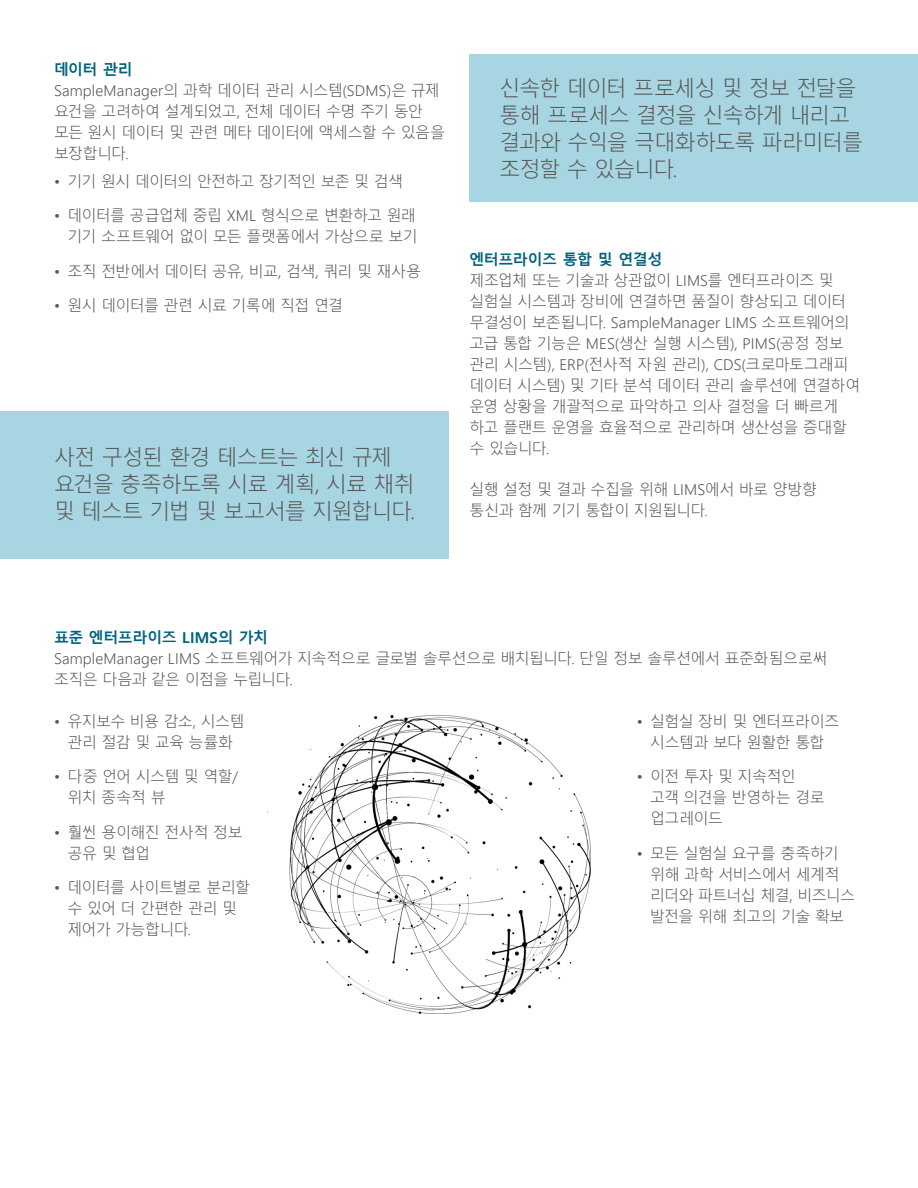
<style>
.page{position:relative;width:918px;height:1188px;background:#fff}
.page>*{position:absolute;margin:0;border:0;box-sizing:border-box;transform-origin:0 0}
.t1{font:300 21px/27px "Malgun Gothic";letter-spacing:-.055em;color:#575756}
.t2{font:300 15px/21px "Malgun Gothic";letter-spacing:-.04em;color:#575756}
.t3{font:700 15px "Malgun Gothic";letter-spacing:-.035em;color:#00637d}
.t4{font:300 15px "Malgun Gothic";letter-spacing:-.06em;color:#575756}
</style>
<div class="page">
<div style="left:0;top:411px;width:448px;height:148px;background:#a7d5e1"></div>
<img style="left:267px;top:716px;width:324px;height:297px">
<div style="left:470px;top:54px;width:448px;height:148px;background:#a7d5e1"></div>
<p class="t3" style="left:54px;top:61px;width:80px">데이터 관리</p>
<p class="t2" style="left:54px;top:80px;width:393px">SampleManager의 과학 데이터 관리 시스템(SDMS)은 규제 요건을 고려하여 설계되었고, 전체 데이터 수명 주기 동안 모든 원시 데이터 및 관련 메타 데이터에 액세스할 수 있음을 보장합니다.</p>
<p class="t4" style="left:54px;top:173px;width:351px">• 기기 원시 데이터의 안전하고 장기적인 보존 및 검색</p>
<p class="t2" style="left:54px;top:205px;width:365px;text-align:right">• 데이터를 공급업체 중립 XML 형식으로 변환하고 원래 기기 소프트웨어 없이 모든 플랫폼에서 가상으로 보기</p>
<p class="t2" style="left:54px;top:261px;width:369px">• 조직 전반에서 데이터 공유, 비교, 검색, 쿼리 및 재사용</p>
<p class="t2" style="left:54px;top:295px;width:291px">• 원시 데이터를 관련 시료 기록에 직접 연결</p>
<h1 class="t1" style="left:54px;top:444px;width:363px">사전 구성된 환경 테스트는 최신 규제 요건을 충족하도록 시료 계획, 시료 채취 및 테스트 기법 및 보고서를 지원합니다.</h1>
<h1 class="t1" style="left:500px;top:75px;width:365px">신속한 데이터 프로세싱 및 정보 전달을 통해 프로세스 결정을 신속하게 내리고 결과와 수익을 극대화하도록 파라미터를 조정할 수 있습니다.</h1>
<p class="t3" style="left:470px;top:251px;width:194px">엔터프라이즈 통합 및 연결성</p>
<p class="t2" style="left:470px;top:270px;width:392px">제조업체 또는 기술과 상관없이 LIMS를 엔터프라이즈 및 실험실 시스템과 장비에 연결하면 품질이 향상되고 데이터 무결성이 보존됩니다. SampleManager LIMS 소프트웨어의 고급 통합 기능은 MES(생산 실행 시스템), PIMS(공정 정보 관리 시스템), ERP(전사적 자원 관리), CDS(크로마토그래피 데이터 시스템) 및 기타 분석 데이터 관리 솔루션에 연결하여 운영 상황을 개괄적으로 파악하고 의사 결정을 더 빠르게 하고 플랜트 운영을 효율적으로 관리하며 생산성을 증대할 수 있습니다.</p>
<p class="t2" style="left:470px;top:479px;width:349px">실행 설정 및 결과 수집을 위해 LIMS에서 바로 양방향 통신과 함께 기기 통합이 지원됩니다.</p>
<p class="t3" style="left:54px;top:629px;width:216px">표준 엔터프라이즈 LIMS의 가치</p>
<p class="t2" style="left:54px;top:648px;width:775px">SampleManager LIMS 소프트웨어가 지속적으로 글로벌 솔루션으로 배치됩니다. 단일 정보 솔루션에서 표준화됨으로써 조직은 다음과 같은 이점을 누립니다.</p>
<p class="t2" style="left:54px;top:711px;width:192px;text-align:center">• 유지보수 비용 감소, 시스템 관리 절감 및 교육 능률화</p>
<p class="t2" style="left:68px;top:767px;width:172px;text-indent:-14px">• 다중 언어 시스템 및 역할/ 위치 종속적 뷰</p>
<p class="t2" style="left:68px;top:822px;width:177px;text-indent:-14px">• 훨씬 용이해진 전사적 정보 공유 및 협업</p>
<p class="t2" style="left:68px;top:877px;width:184px;text-indent:-14px">• 데이터를 사이트별로 분리할 수 있어 더 간편한 관리 및 제어가 가능합니다.</p>
<p class="t2" style="left:637px;top:711px;width:204px;text-align:center">• 실험실 장비 및 엔터프라이즈 시스템과 보다 원활한 통합</p>
<p class="t2" style="left:650px;top:767px;width:176px;text-indent:-14px">• 이전 투자 및 지속적인 고객 의견을 반영하는 경로 업그레이드</p>
<p class="t2" style="left:650px;top:843px;width:207px;text-indent:-14px">• 모든 실험실 요구를 충족하기 위해 과학 서비스에서 세계적 리더와 파트너십 체결, 비즈니스 발전을 위해 최고의 기술 확보</p>
</div>
